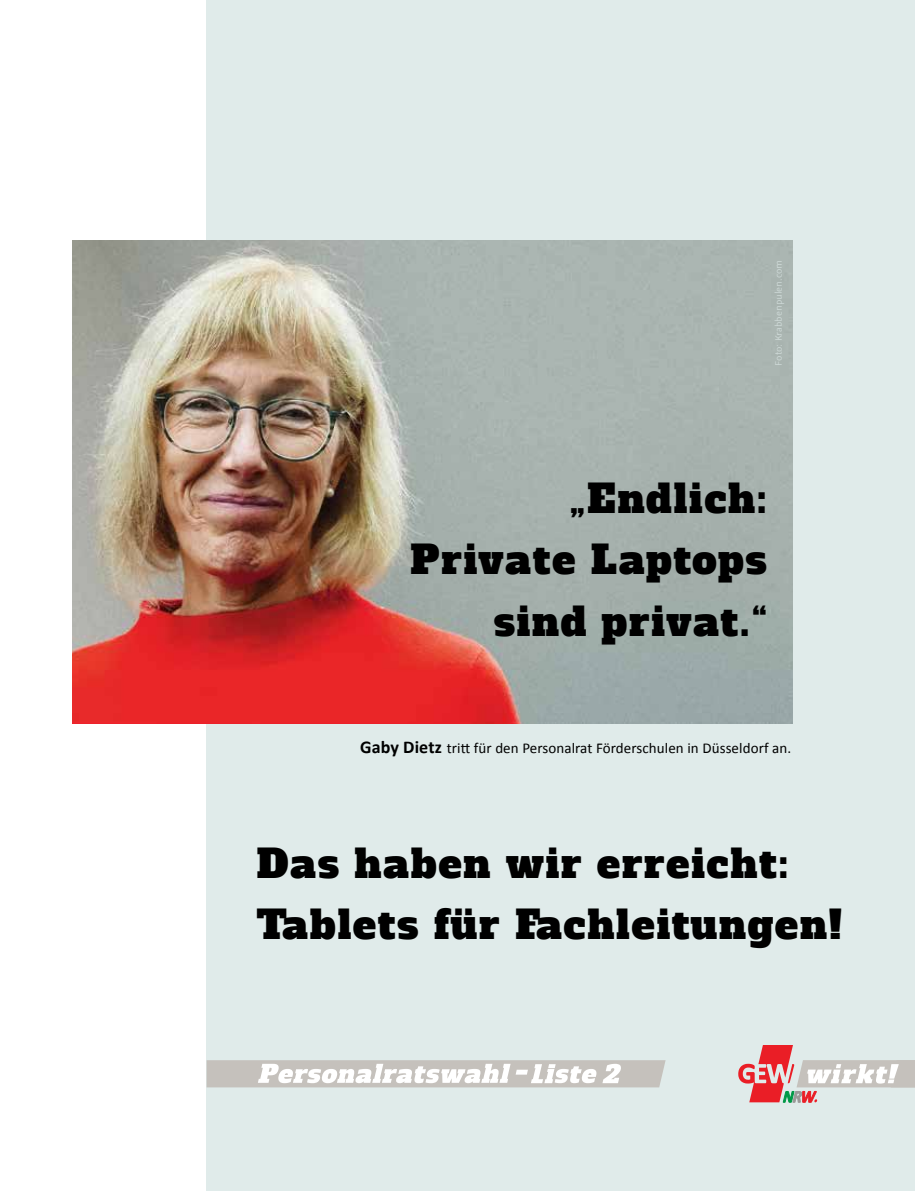
<style>
.page{position:relative;width:915px;height:1191px;background:#fff}
.page>*{position:absolute;margin:0;border:0;box-sizing:border-box;transform-origin:0 0}
.t1{font:39px/61.5px "Alfa Slab One";letter-spacing:.05em;color:#000;text-align:right}
.t2{font:15px "Calibri";letter-spacing:.005em;color:#000}
.t3{font:10.5px "Graublau Sans";color:#e0ebea}
.s1{font-weight:700;font-size:18px}
</style>
<div class="page">
<div style="left:206px;top:0;width:708px;height:1191px;background:#e0ebea"></div>
<img style="left:72px;top:240px;width:720px;height:483px">
<svg style="left:738px;top:1045px;width:176px;height:58px"></svg>
<svg style="left:206px;top:1060px;width:459px;height:27px;background:#d5d3cf"></svg>
<p class="t3" style="left:771px;top:365px;width:107px;rotate:-90deg">Foto: Krabbenpulen.com</p>
<p class="t1" style="left:410px;top:468px;width:358px">„Endlich:<br>Private Laptops sind privat.“</p>
<p class="t2" style="left:360px;top:739px;width:432px"><span class="s1">Gaby Dietz</span> tritt für den Personalrat Förderschulen in Düsseldorf an.</p>
<p class="t1" style="left:256px;top:833px;width:587px;text-align:left">Das haben wir erreicht:<br>Tablets für Fachleitungen!</p>
</div>
